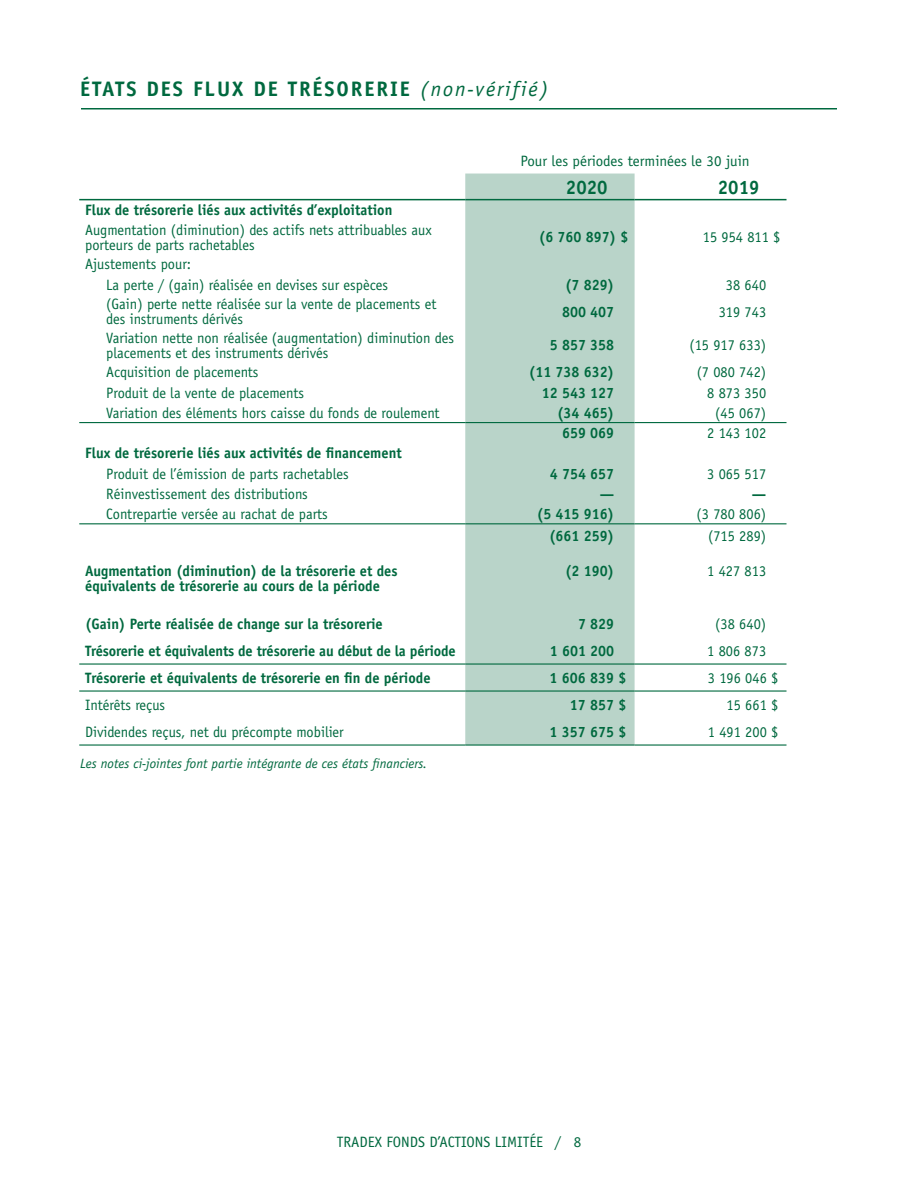
<style>
.page{position:relative;width:918px;height:1188px;background:#fff}
.page>*{position:absolute;margin:0;border:0;box-sizing:border-box;transform-origin:0 0}
.t1{font:700 21px "Officina Sans Std";letter-spacing:.09em;color:#00693f}
.t2{font:700 19.5px "Officina Sans Std";color:#00693f;scale:.96 1}
.t3{font:15px/15px "Officina Sans Std";color:#00693f;scale:.96 1}
.t4{font:700 15px/15px "Officina Sans Std";color:#00693f;scale:.96 1}
.t5{font:15px "Officina Sans Std";color:#00693f}
.t6{font:italic 13.5px "Officina Sans Std";color:#00693f}
.s1{font-weight:400;font-style:italic}
</style>
<div class="page">
<hr style="left:81px;top:108px;width:756px;height:2px;background:#00693f">
<div style="left:465px;top:174px;width:170px;height:570px;background:#b9d4c9"></div>
<hr style="left:79px;top:199px;width:386px;height:1px;background:#00693f">
<hr style="left:465px;top:199px;width:170px;height:1px;background:#00693f">
<hr style="left:635px;top:199px;width:152px;height:1px;background:#00693f">
<hr style="left:79px;top:523px;width:386px;height:1px;background:#00693f">
<hr style="left:465px;top:523px;width:170px;height:1px;background:#00693f">
<hr style="left:635px;top:523px;width:152px;height:1px;background:#00693f">
<hr style="left:79px;top:422px;width:386px;height:1px;background:#00693f">
<hr style="left:465px;top:422px;width:170px;height:1px;background:#00693f">
<hr style="left:635px;top:422px;width:152px;height:1px;background:#00693f">
<hr style="left:79px;top:663px;width:386px;height:2px;background:#00693f">
<hr style="left:465px;top:663px;width:170px;height:2px;background:#00693f">
<hr style="left:635px;top:663px;width:152px;height:2px;background:#00693f">
<hr style="left:79px;top:690px;width:386px;height:2px;background:#00693f">
<hr style="left:465px;top:690px;width:170px;height:2px;background:#00693f">
<hr style="left:635px;top:690px;width:152px;height:2px;background:#00693f">
<hr style="left:79px;top:744px;width:386px;height:2px;background:#00693f">
<hr style="left:465px;top:744px;width:170px;height:2px;background:#00693f">
<hr style="left:635px;top:744px;width:152px;height:2px;background:#00693f">
<h1 class="t1" style="left:80px;top:76px;width:470px">ÉTATS DES FLUX DE TRÉSORERIE <span class="s1">(non-vérifié)</span></h1>
<p class="t5" style="left:520px;top:152px;width:231px">Pour les périodes terminées le 30 juin</p>
<h2 class="t2" style="left:566px;top:175px;width:45px">2020</h2>
<h2 class="t2" style="left:718px;top:175px;width:45px">2019</h2>
<p class="t4" style="left:85px;top:203px;width:321px">Flux de trésorerie liés aux activités d’exploitation</p>
<p class="t3" style="left:85px;top:222px;width:362px">Augmentation (diminution) des actifs nets attribuables aux porteurs de parts rachetables</p>
<p class="t4" style="left:539px;top:230px;width:95px">(6 760 897) $</p>
<p class="t3" style="left:703px;top:230px;width:82px">15 954 811 $</p>
<p class="t3" style="left:106px;top:254px;width:295px;line-height:20.2px;text-indent:-21px">Ajustements pour:<br>La perte / (gain) réalisée en devises sur espèces</p>
<p class="t4" style="left:565px;top:277px;width:53px">(7 829)</p>
<p class="t3" style="left:726px;top:277px;width:43px">38 640</p>
<p class="t3" style="left:106px;top:297px;width:345px">(Gain) perte nette réalisée sur la vente de placements et des instruments dérivés</p>
<p class="t4" style="left:562px;top:304px;width:56px">800 407</p>
<p class="t3" style="left:719px;top:304px;width:51px">319 743</p>
<p class="t3" style="left:106px;top:330px;width:364px">Variation nette non réalisée (augmentation) diminution des placements et des instruments dérivés</p>
<p class="t4" style="left:550px;top:338px;width:69px">5 857 358</p>
<p class="t3" style="left:689px;top:338px;width:81px">(15 917 633)</p>
<p class="t3" style="left:106px;top:365px;width:160px">Acquisition de placements</p>
<p class="t4" style="left:529px;top:365px;width:90px">(11 738 632)</p>
<p class="t3" style="left:697px;top:365px;width:74px">(7 080 742)</p>
<p class="t3" style="left:106px;top:385px;width:208px">Produit de la vente de placements</p>
<p class="t4" style="left:542px;top:385px;width:77px">12 543 127</p>
<p class="t3" style="left:707px;top:385px;width:63px">8 873 350</p>
<p class="t3" style="left:106px;top:405px;width:349px">Variation des éléments hors caisse du fonds de roulement</p>
<p class="t4" style="left:557px;top:405px;width:61px">(34 465)</p>
<p class="t3" style="left:715px;top:405px;width:55px">(45 067)</p>
<p class="t4" style="left:562px;top:425px;width:56px">659 069</p>
<p class="t3" style="left:707px;top:426px;width:63px">2 143 102</p>
<p class="t4" style="left:85px;top:446px;width:331px">Flux de trésorerie liés aux activités de financement</p>
<p class="t3" style="left:106px;top:466px;width:254px">Produit de l’émission de parts rachetables</p>
<p class="t4" style="left:550px;top:466px;width:69px">4 754 657</p>
<p class="t3" style="left:707px;top:466px;width:63px">3 065 517</p>
<p class="t3" style="left:106px;top:486px;width:212px">Réinvestissement des distributions</p>
<p class="t4" style="left:600px;top:486px;width:17px">—</p>
<p class="t4" style="left:752px;top:486px;width:17px">—</p>
<p class="t3" style="left:106px;top:507px;width:232px">Contrepartie versée au rachat de parts</p>
<p class="t4" style="left:537px;top:506px;width:82px">(5 415 916)</p>
<p class="t3" style="left:697px;top:507px;width:74px">(3 780 806)</p>
<p class="t4" style="left:549px;top:529px;width:69px">(661 259)</p>
<p class="t3" style="left:708px;top:529px;width:62px">(715 289)</p>
<p class="t4" style="left:85px;top:563px;width:327px">Augmentation (diminution) de la trésorerie et des équivalents de trésorerie au cours de la période</p>
<p class="t4" style="left:565px;top:563px;width:53px">(2 190)</p>
<p class="t3" style="left:707px;top:563px;width:63px">1 427 813</p>
<p class="t4" style="left:85px;top:616px;width:311px">(Gain) Perte réalisée de change sur la trésorerie</p>
<p class="t4" style="left:578px;top:616px;width:39px">7 829</p>
<p class="t3" style="left:715px;top:616px;width:55px">(38 640)</p>
<p class="t4" style="left:85px;top:643px;width:387px">Trésorerie et équivalents de trésorerie au début de la période</p>
<p class="t4" style="left:550px;top:643px;width:69px">1 601 200</p>
<p class="t3" style="left:707px;top:643px;width:63px">1 806 873</p>
<p class="t4" style="left:85px;top:670px;width:361px">Trésorerie et équivalents de trésorerie en fin de période</p>
<p class="t4" style="left:550px;top:670px;width:82px">1 606 839 $</p>
<p class="t3" style="left:708px;top:670px;width:75px">3 196 046 $</p>
<p class="t3" style="left:85px;top:697px;width:85px">Intérêts reçus</p>
<p class="t4" style="left:570px;top:697px;width:60px">17 857 $</p>
<p class="t3" style="left:727px;top:697px;width:55px">15 661 $</p>
<p class="t3" style="left:85px;top:724px;width:271px">Dividendes reçus, net du précompte mobilier</p>
<p class="t4" style="left:550px;top:724px;width:82px">1 357 675 $</p>
<p class="t3" style="left:708px;top:724px;width:75px">1 491 200 $</p>
<p class="t6" style="left:80px;top:756px;width:349px">Les notes ci-jointes font partie intégrante de ces états financiers.</p>
<p class="t5" style="left:337px;top:1133px;width:246px">TRADEX FONDS D’ACTIONS LIMITÉE / 8</p>
</div>
